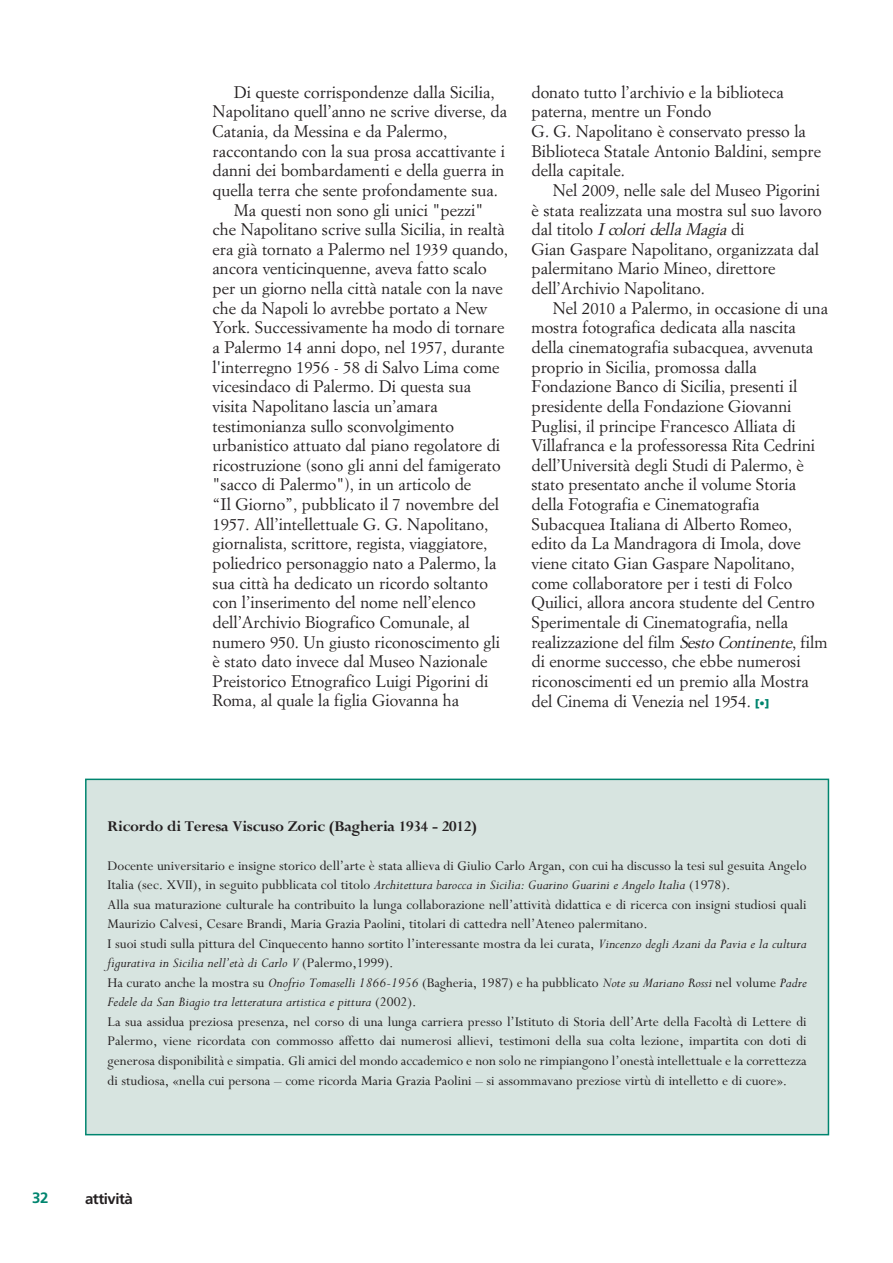
<style>
.page{position:relative;width:893px;height:1263px;background:#fff}
.page>*{position:absolute;margin:0;border:0;box-sizing:border-box;transform-origin:0 0}
.t1{font:16.5px/19.6px "Simoncini Garamond";color:#231f20}
.t2{font:700 16.5px "Perpetua";letter-spacing:-.015em;color:#231f20}
.t3{font:15px/19.5px "Perpetua";color:#231f20}
.t4{font:700 15px "Frutiger";letter-spacing:-.03em;color:#231f20}
.t5{font:700 15px "Frutiger";color:#00856f}
.s1{font-style:italic}
.s2{font-family:"Frutiger";font-weight:900;font-size:10.5px;color:#00856f}
</style>
<div class="page">
<div style="left:87px;top:780px;width:741px;height:354px;background:#d7e4e0"></div>
<div style="left:85px;top:778px;width:744px;height:357px;border:2px solid #00856f"></div>
<p class="t1" style="left:234px;top:83px;width:262px">Di queste corrispondenze dalla Sicilia,</p>
<p class="t1" style="left:213px;top:103px;width:296px">Napolitano quell’anno ne scrive diverse, da</p>
<p class="t1" style="left:213px;top:123px;width:236px">Catania, da Messina e da Palermo,</p>
<p class="t1" style="left:213px;top:142px;width:294px">raccontando con la sua prosa accattivante i</p>
<p class="t1" style="left:213px;top:162px;width:293px">danni dei bombardamenti e della guerra in</p>
<p class="t1" style="left:213px;top:182px;width:287px">quella terra che sente profondamente sua.</p>
<p class="t1" style="left:234px;top:201px;width:251px">Ma questi non sono gli unici "pezzi"</p>
<p class="t1" style="left:213px;top:221px;width:294px">che Napolitano scrive sulla Sicilia, in realtà</p>
<p class="t1" style="left:213px;top:240px;width:297px">era già tornato a Palermo nel 1939 quando,</p>
<p class="t1" style="left:213px;top:260px;width:276px">ancora venticinquenne, aveva fatto scalo</p>
<p class="t1" style="left:213px;top:280px;width:292px">per un giorno nella città natale con la nave</p>
<p class="t1" style="left:213px;top:299px;width:276px">che da Napoli lo avrebbe portato a New</p>
<p class="t1" style="left:213px;top:319px;width:293px">York. Successivamente ha modo di tornare</p>
<p class="t1" style="left:213px;top:339px;width:293px">a Palermo 14 anni dopo, nel 1957, durante</p>
<p class="t1" style="left:213px;top:358px;width:288px">l'interregno 1956 - 58 di Salvo Lima come</p>
<p class="t1" style="left:213px;top:378px;width:260px">vicesindaco di Palermo. Di questa sua</p>
<p class="t1" style="left:213px;top:398px;width:227px">visita Napolitano lascia un’amara</p>
<p class="t1" style="left:213px;top:417px;width:243px">testimonianza sullo sconvolgimento</p>
<p class="t1" style="left:213px;top:437px;width:289px">urbanistico attuato dal piano regolatore di</p>
<p class="t1" style="left:213px;top:456px;width:289px">ricostruzione (sono gli anni del famigerato</p>
<p class="t1" style="left:213px;top:476px;width:260px">"sacco di Palermo"), in un articolo de</p>
<p class="t1" style="left:213px;top:496px;width:288px">“Il Giorno”, pubblicato il 7 novembre del</p>
<p class="t1" style="left:213px;top:515px;width:277px">1957. All’intellettuale G. G. Napolitano,</p>
<p class="t1" style="left:213px;top:535px;width:276px">giornalista, scrittore, regista, viaggiatore,</p>
<p class="t1" style="left:213px;top:555px;width:285px">poliedrico personaggio nato a Palermo, la</p>
<p class="t1" style="left:213px;top:574px;width:277px">sua città ha dedicato un ricordo soltanto</p>
<p class="t1" style="left:213px;top:594px;width:264px">con l’inserimento del nome nell’elenco</p>
<p class="t1" style="left:213px;top:613px;width:259px">dell’Archivio Biografico Comunale, al</p>
<p class="t1" style="left:213px;top:633px;width:289px">numero 950. Un giusto riconoscimento gli</p>
<p class="t1" style="left:213px;top:653px;width:276px">è stato dato invece dal Museo Nazionale</p>
<p class="t1" style="left:213px;top:672px;width:277px">Preistorico Etnografico Luigi Pigorini di</p>
<p class="t1" style="left:213px;top:692px;width:248px">Roma, al quale la figlia Giovanna ha</p>
<p class="t1" style="left:532px;top:83px;width:291px">donato tutto l’archivio e la biblioteca paterna, mentre un Fondo<br>G. G. Napolitano è conservato presso la Biblioteca Statale Antonio Baldini, sempre della capitale.</p>
<p class="t1" style="left:531px;top:182px;width:292px;text-indent:21px">Nel 2009, nelle sale del Museo Pigorini è stata realizzata una mostra sul suo lavoro d a l t i t o l o <span class="s1">Icolori della Magia</span> d i<br>Gian Gaspare Napolitano, organizzata dal palermitano Mario Mineo, direttore dell’Archivio Napolitano.</p>
<p class="t1" style="left:531px;top:299px;width:298px;text-indent:21px">Nel 2010 a Palermo, in occasione di una mostra fotografica dedicata alla nascita della cinematografia subacquea, avvenuta proprio in Sicilia, promossa dalla Fondazione Banco di Sicilia, presenti il presidente della Fondazione Giovanni Puglisi, il principe Francesco Alliata di Villafranca e la professoressa Rita Cedrini dell’Università degli Studi di Palermo, è stato presentato anche il volume Storia della Fotografia e Cinematografia Subacquea Italiana di Alberto Romeo, edito da La Mandragora di Imola, dove viene citato Gian Gaspare Napolitano, come collaboratore per i testi di Folco Quilici, allora ancora studente del Centro Sperimentale di Cinematografia, nella realizzazione del film <span class="s1">Sesto Continente</span>, film di enorme successo, che ebbe numerosi riconoscimenti ed un premio alla Mostra del Cinema di Venezia nel 1954. <span class="s2">[•]</span></p>
<p class="t2" style="left:108px;top:816px;width:371px">Ricordo di Teresa Viscuso Zoric (Bagheria 1934 - 2012)</p>
<p class="t3" style="left:108px;top:855px;width:701px">Docente universitario e insigne storico dell’arte è stata allieva di Giulio Carlo Argan, con cui ha discusso la tesi sul gesuita Angelo Italia (sec. XVII), in seguito pubblicata col titolo <span class="s1">Architettura barocca in Sicilia: Guarino Guarini e Angelo Italia</span> (1978).<br>Alla sua maturazione culturale ha contribuito la lunga collaborazione nell’attività didattica e di ricerca con insigni studiosi quali Maurizio Calvesi, Cesare Brandi, Maria Grazia Paolini, titolari di cattedra nell’Ateneo palermitano.<br>I suoi studi sulla pittura del Cinquecento hanno sortito l’interessante mostra da lei curata, <span class="s1">Vincenzo degli Azani da Pavia e la cultura figurativa in Sicilia nell’età di Carlo V</span> (Palermo,1999).<br>Ha curato anche la mostra su <span class="s1">Onofrio Tomaselli 1866-1956</span> (Bagheria, 1987) e ha pubblicato <span class="s1">Note su Mariano Rossi</span> nel volume <span class="s1">Padre Fedele da San Biagio tra letteratura artistica e pittura</span> (2002).<br>La sua assidua preziosa presenza, nel corso di una lunga carriera presso l’Istituto di Storia dell’Arte della Facoltà di Lettere di Palermo, viene ricordata con commosso affetto dai numerosi allievi, testimoni della sua colta lezione, impartita con doti di generosa disponibilità e simpatia. Gli amici del mondo accademico e non solo ne rimpiangono l’onestà intellettuale e la correttezza di studiosa, «nella cui persona – come ricorda Maria Grazia Paolini – si assommavano preziose virtù di intelletto e di cuore».</p>
<p class="t5" style="left:32px;top:1192px;width:18px">32</p>
<p class="t4" style="left:85px;top:1192px;width:49px">attività</p>
</div>
